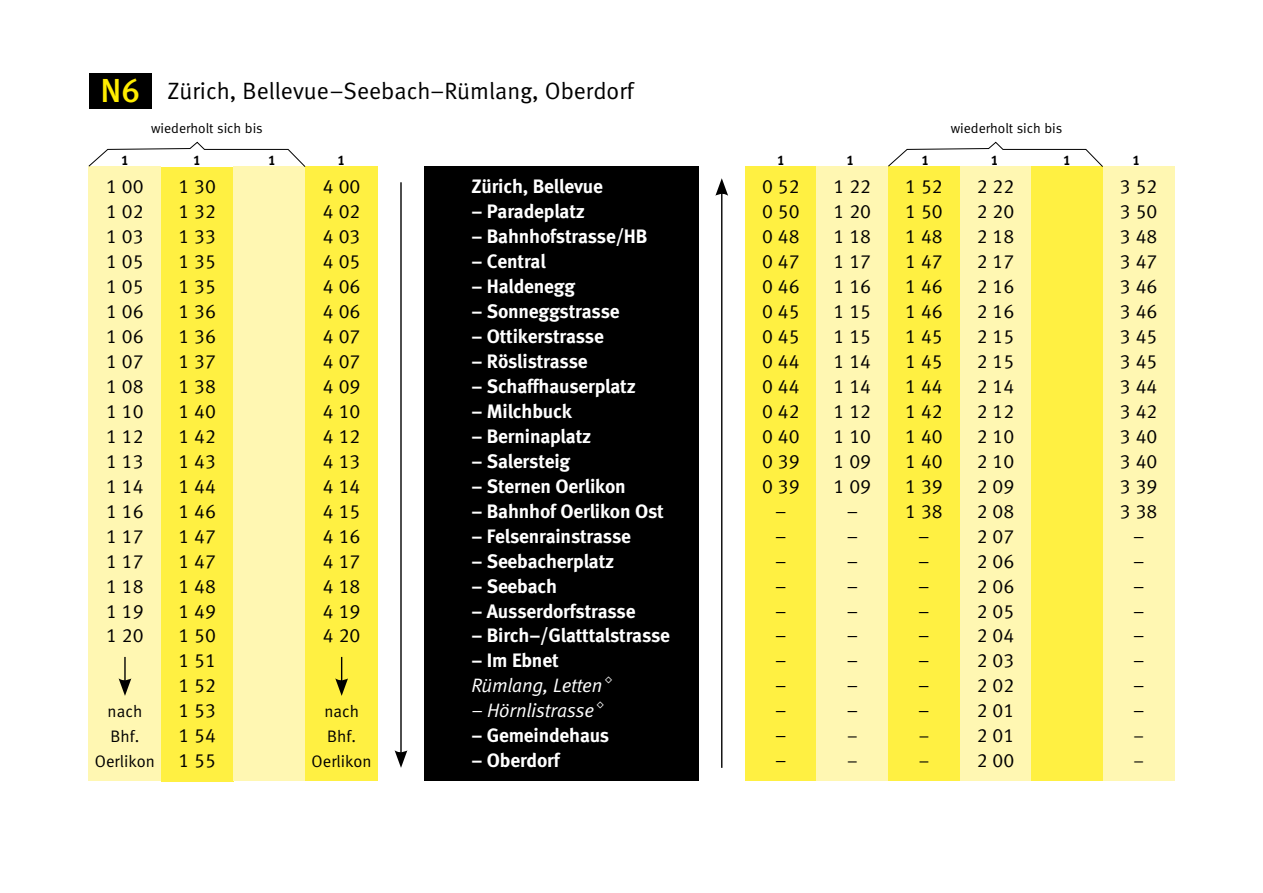
<style>
.page{position:relative;width:1263px;height:893px;background:#fff}
.page>*{position:absolute;margin:0;border:0;box-sizing:border-box;transform-origin:0 0}
.t1{font:33.3px "Meta Medium LF";color:#ffed00}
.t2{font:23.55px "Meta Normal LF";color:#000}
.t3{font:19.35px/25px "Meta Normal LF";color:#000;text-align:justify}
.t4{font:19.35px "Meta Bold LF";letter-spacing:-.01em;color:#fff}
.t5{font:italic 19.35px "Meta Normal LF";letter-spacing:-.01em;color:#fff}
.t6{font:18px/25px "Meta Normal LF";color:#000}
.t7{font:16.65px/25px "Meta Normal LF";color:#000;text-align:center}
.t8{font:13.8px "Meta Normal LF";color:#000}
.t9{font:13.8px "Meta Bold LF";color:#000}
</style>
<div class="page">
<hr style="left:400px;top:182px;width:2px;height:573px;background:#000">
<svg style="left:395px;top:750px;width:12px;height:18px"></svg>
<hr style="left:721px;top:191px;width:1px;height:577px;background:#000">
<svg style="left:715px;top:178px;width:13px;height:18px"></svg>
<div style="left:89px;top:167px;width:72px;height:614px;background:#fff7b2"></div>
<div style="left:161px;top:167px;width:72px;height:614px;background:#fff042"></div>
<div style="left:233px;top:167px;width:73px;height:614px;background:#fff7b2"></div>
<div style="left:306px;top:167px;width:72px;height:614px;background:#fff042"></div>
<div style="left:888px;top:167px;width:72px;height:614px;background:#fff042"></div>
<div style="left:745px;top:167px;width:71px;height:614px;background:#fff042"></div>
<div style="left:960px;top:167px;width:71px;height:614px;background:#fff7b2"></div>
<div style="left:816px;top:167px;width:72px;height:614px;background:#fff7b2"></div>
<div style="left:1031px;top:167px;width:72px;height:614px;background:#fff042"></div>
<div style="left:1103px;top:167px;width:71px;height:614px;background:#fff7b2"></div>
<hr style="left:124px;top:657px;width:2px;height:26px;background:#000">
<svg style="left:119px;top:678px;width:12px;height:18px"></svg>
<svg style="left:335px;top:657px;width:13px;height:39px"></svg>
<div style="left:89px;top:73px;width:63px;height:35px;background:#000"></div>
<svg style="left:88px;top:141px;width:218px;height:27px"></svg>
<svg style="left:887px;top:141px;width:216px;height:26px"></svg>
<div style="left:424px;top:167px;width:274px;height:614px;background:#000"></div>
<h1 class="t1" style="left:101px;top:71px;width:41px">N6</h1>
<p class="t2" style="left:168px;top:78px;width:468px">Zürich, Bellevue–Seebach–Rümlang, Oberdorf</p>
<p class="t8" style="left:151px;top:120px;width:113px">wiederholt sich bis</p>
<p class="t8" style="left:951px;top:120px;width:113px">wiederholt sich bis</p>
<p class="t9" style="left:121px;top:152px;width:9px">1</p>
<p class="t9" style="left:193px;top:152px;width:9px">1</p>
<p class="t9" style="left:268px;top:152px;width:9px">1</p>
<p class="t9" style="left:337px;top:152px;width:9px">1</p>
<p class="t9" style="left:777px;top:152px;width:9px">1</p>
<p class="t9" style="left:846px;top:152px;width:9px">1</p>
<p class="t9" style="left:921px;top:152px;width:9px">1</p>
<p class="t9" style="left:991px;top:152px;width:9px">1</p>
<p class="t9" style="left:1063px;top:152px;width:9px">1</p>
<p class="t9" style="left:1132px;top:152px;width:9px">1</p>
<p class="t3" style="left:106px;top:173px;width:39px">1 00<br>1 02<br>1 03<br>1 05<br>1 05<br>1 06<br>1 06<br>1 07<br>1 08<br>1 10<br>1 12<br>1 13<br>1 14<br>1 16<br>1 17<br>1 17<br>1 18<br>1 19<br>1 20</p>
<p class="t4" style="left:471px;top:175px;width:133px">Zürich, Bellevue</p>
<p class="t4" style="left:471px;top:200px;width:115px">– Paradeplatz</p>
<p class="t4" style="left:471px;top:225px;width:178px">– Bahnhofstrasse/HB</p>
<p class="t4" style="left:471px;top:249px;width:76px">– Central</p>
<p class="t4" style="left:471px;top:274px;width:105px">– Haldenegg</p>
<p class="t4" style="left:471px;top:299px;width:150px">– Sonneggstrasse</p>
<p class="t4" style="left:471px;top:324px;width:134px">– Ottikerstrasse</p>
<p class="t4" style="left:471px;top:349px;width:118px">– Röslistrasse</p>
<p class="t4" style="left:471px;top:374px;width:166px">– Schaffhauserplatz</p>
<p class="t4" style="left:471px;top:399px;width:102px">– Milchbuck</p>
<p class="t4" style="left:471px;top:424px;width:121px">– Berninaplatz</p>
<p class="t4" style="left:471px;top:449px;width:100px">– Salersteig</p>
<p class="t4" style="left:471px;top:474px;width:156px">– Sternen Oerlikon</p>
<p class="t4" style="left:471px;top:499px;width:194px">– Bahnhof Oerlikon Ost</p>
<p class="t4" style="left:471px;top:524px;width:161px">– Felsenrainstrasse</p>
<p class="t4" style="left:471px;top:549px;width:144px">– Seebacherplatz</p>
<p class="t4" style="left:471px;top:574px;width:87px">– Seebach</p>
<p class="t4" style="left:471px;top:599px;width:166px">– Ausserdorfstrasse</p>
<p class="t4" style="left:471px;top:624px;width:200px">– Birch–/Glatttalstrasse</p>
<p class="t4" style="left:471px;top:649px;width:89px">– Im Ebnet</p>
<p class="t5" style="left:471px;top:674px;width:142px">Rümlang, Letten <sup>Œ</sup></p>
<p class="t5" style="left:471px;top:699px;width:134px">– Hörnlistrasse <sup>Œ</sup></p>
<p class="t4" style="left:471px;top:724px;width:139px">– Gemeindehaus</p>
<p class="t4" style="left:471px;top:749px;width:90px">– Oberdorf</p>
<p class="t3" style="left:178px;top:173px;width:39px">1 30<br>1 32<br>1 33<br>1 35<br>1 35<br>1 36<br>1 36<br>1 37<br>1 38<br>1 40<br>1 42<br>1 43<br>1 44<br>1 46<br>1 47<br>1 47<br>1 48<br>1 49<br>1 50<br>1 51<br>1 52<br>1 53<br>1 54<br>1 55</p>
<p class="t3" style="left:323px;top:173px;width:39px">4 00<br>4 02<br>4 03<br>4 05<br>4 06<br>4 06<br>4 07<br>4 07<br>4 09<br>4 10<br>4 12<br>4 13<br>4 14<br>4 15<br>4 16<br>4 17<br>4 18<br>4 19<br>4 20</p>
<p class="t3" style="left:762px;top:173px;width:39px;text-align:center">0 52<br>0 50<br>0 48<br>0 47<br>0 46<br>0 45<br>0 45<br>0 44<br>0 44<br>0 42<br>0 40<br>0 39<br>0 39 –<br>–<br>–<br>–<br>–<br>–<br>–<br>–<br>–<br>–<br>–</p>
<p class="t3" style="left:977px;top:173px;width:39px">2 22<br>2 20<br>2 18<br>2 17<br>2 16<br>2 16<br>2 15<br>2 15<br>2 14<br>2 12<br>2 10<br>2 10<br>2 09<br>2 08<br>2 07<br>2 06<br>2 06<br>2 05<br>2 04<br>2 03<br>2 02<br>2 01<br>2 01<br>2 00</p>
<p class="t3" style="left:834px;top:173px;width:39px;text-align:center">1 22<br>1 20<br>1 18<br>1 17<br>1 16<br>1 15<br>1 15<br>1 14<br>1 14<br>1 12<br>1 10<br>1 09<br>1 09 –<br>–<br>–<br>–<br>–<br>–<br>–<br>–<br>–</p>
<p class="t6" style="left:847px;top:723px;width:12px">– –</p>
<p class="t3" style="left:905px;top:173px;width:39px;text-align:center">1 52<br>1 50<br>1 48<br>1 47<br>1 46<br>1 46<br>1 45<br>1 45<br>1 44<br>1 42<br>1 40<br>1 40<br>1 39<br>1 38 –<br>–<br>–<br>–<br>–<br>–<br>–<br>–</p>
<p class="t6" style="left:919px;top:723px;width:12px">– –</p>
<p class="t3" style="left:1120px;top:173px;width:39px;text-align:center">3 52<br>3 50<br>3 48<br>3 47<br>3 46<br>3 46<br>3 45<br>3 45<br>3 44<br>3 42<br>3 40<br>3 40<br>3 39<br>3 38 –<br>–<br>–<br>–<br>–<br>–<br>–<br>–</p>
<p class="t6" style="left:1133px;top:723px;width:12px">– –</p>
<p class="t7" style="left:95px;top:699px;width:62px">nach<br>Bhf.<br>Oerlikon</p>
<p class="t7" style="left:312px;top:699px;width:62px">nach<br>Bhf.<br>Oerlikon</p>
</div>
